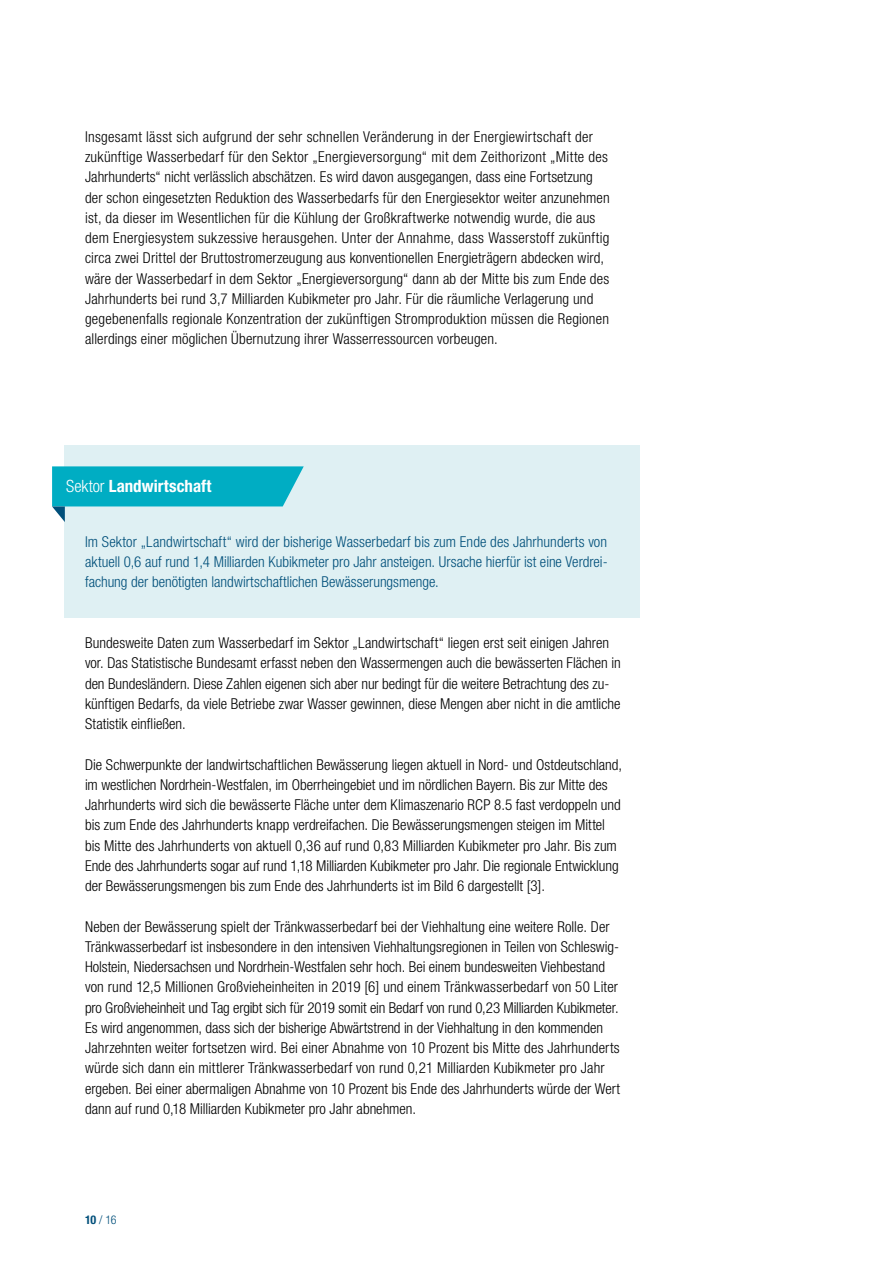
<style>
.page{position:relative;width:893px;height:1263px;background:#fff}
.page>*{position:absolute;margin:0;border:0;box-sizing:border-box;transform-origin:0 0}
.t1{font:700 condensed 16.95px "Helvetica Neue LT Pro";color:#fff}
.t2{font:300 condensed 15px/20.2px "Helvetica Neue LT Pro";letter-spacing:.005em;color:#000}
.t3{font:300 condensed 15px/20.2px "Helvetica Neue LT Pro";color:#004f7a;text-align:justify}
.t4{font:300 condensed 12px "Helvetica Neue LT Pro";color:#004f7a}
.s1{font-weight:300}
.s2{font-weight:700}
</style>
<div class="page">
<div style="left:65px;top:446px;width:575px;height:172px;background:#dff0f3"></div>
<svg style="left:52px;top:466px;width:252px;height:56px"></svg>
<p class="t2" style="left:85px;top:126px;width:526px">Insgesamt lässt sich aufgrund der sehr schnellen Veränderung in der Energiewirtschaft der zukünftige Wasserbedarf für den Sektor „Energieversorgung“ mit dem Zeithorizont „Mitte des Jahrhunderts“ nicht verlässlich abschätzen. Es wird davon ausgegangen, dass eine Fortsetzung der schon eingesetzten Reduktion des Wasserbedarfs für den Energiesektor weiter anzunehmen ist, da dieser im Wesentlichen für die Kühlung der Großkraftwerke notwendig wurde, die aus dem Energiesystem sukzessive herausgehen. Unter der Annahme, dass Wasserstoff zukünftig circa zwei Drittel der Bruttostromerzeugung aus konventionellen Energieträgern abdecken wird, wäre der Wasserbedarf in dem Sektor „Energieversorgung“ dann ab der Mitte bis zum Ende des Jahrhunderts bei rund 3,7 Milliarden Kubikmeter pro Jahr. Für die räumliche Verlagerung und gegebenenfalls regionale Konzentration der zukünftigen Stromproduktion müssen die Regionen allerdings einer möglichen Übernutzung ihrer Wasserressourcen vorbeugen.</p>
<p class="t1" style="left:66px;top:476px;width:147px"><span class="s1">Sektor</span> Landwirtschaft</p>
<p class="t3" style="left:85px;top:531px;width:524px">Im Sektor „Landwirtschaft“ wird der bisherige Wasserbedarf bis zum Ende des Jahrhunderts von aktuell 0,6 auf rund 1,4 Milliarden Kubikmeter pro Jahr ansteigen. Ursache hierfür ist eine Verdrei&shy;fachung der benötigten landwirtschaftlichen Bewässerungsmenge.</p>
<p class="t2" style="left:85px;top:633px;width:537px">Bundesweite Daten zum Wasserbedarf im Sektor „Landwirtschaft“ liegen erst seit einigen Jahren vor. Das Statistische Bundesamt erfasst neben den Wassermengen auch die bewässerten Flächen in den Bundesländern. Diese Zahlen eigenen sich aber nur bedingt für die weitere Betrachtung des zu&shy;künftigen Bedarfs, da viele Betriebe zwar Wasser gewinnen, diese Mengen aber nicht in die amtliche Statistik einfließen.</p>
<p class="t2" style="left:85px;top:754px;width:538px">Die Schwerpunkte der landwirtschaftlichen Bewässerung liegen aktuell in Nord- und Ostdeutschland, im westlichen Nordrhein-Westfalen, im Oberrheingebiet und im nördlichen Bayern. Bis zur Mitte des Jahrhunderts wird sich die bewässerte Fläche unter dem Klimaszenario RCP 8.5 fast verdoppeln und bis zum Ende des Jahrhunderts knapp verdreifachen. Die Bewässerungsmengen steigen im Mittel bis Mitte des Jahrhunderts von aktuell 0,36 auf rund 0,83 Milliarden Kubikmeter pro Jahr. Bis zum Ende des Jahrhunderts sogar auf rund 1,18 Milliarden Kubikmeter pro Jahr. Die regionale Entwicklung der Bewässerungsmengen bis zum Ende des Jahrhunderts ist im Bild 6 dargestellt [3].</p>
<p class="t2" style="left:85px;top:916px;width:537px">Neben der Bewässerung spielt der Tränkwasserbedarf bei der Viehhaltung eine weitere Rolle. Der Tränkwasserbedarf ist insbesondere in den intensiven Viehhaltungsregionen in Teilen von Schleswig-Holstein, Niedersachsen und Nordrhein-Westfalen sehr hoch. Bei einem bundesweiten Viehbestand von rund 12,5 Millionen Großvieheinheiten in 2019 [6] und einem Tränkwasserbedarf von 50 Liter pro Großvieheinheit und Tag ergibt sich für 2019 somit ein Bedarf von rund 0,23 Milliarden Kubikmeter.<br>Es wird angenommen, dass sich der bisherige Abwärtstrend in der Viehhaltung in den kommenden Jahrzehnten weiter fortsetzen wird. Bei einer Abnahme von 10 Prozent bis Mitte des Jahrhunderts würde sich dann ein mittlerer Tränkwasserbedarf von rund 0,21 Milliarden Kubikmeter pro Jahr ergeben. Bei einer abermaligen Abnahme von 10 Prozent bis Ende des Jahrhunderts würde der Wert dann auf rund 0,18 Milliarden Kubikmeter pro Jahr abnehmen.</p>
<p class="t4" style="left:85px;top:1212px;width:33px"><span class="s2">10</span> / 16</p>
</div>
